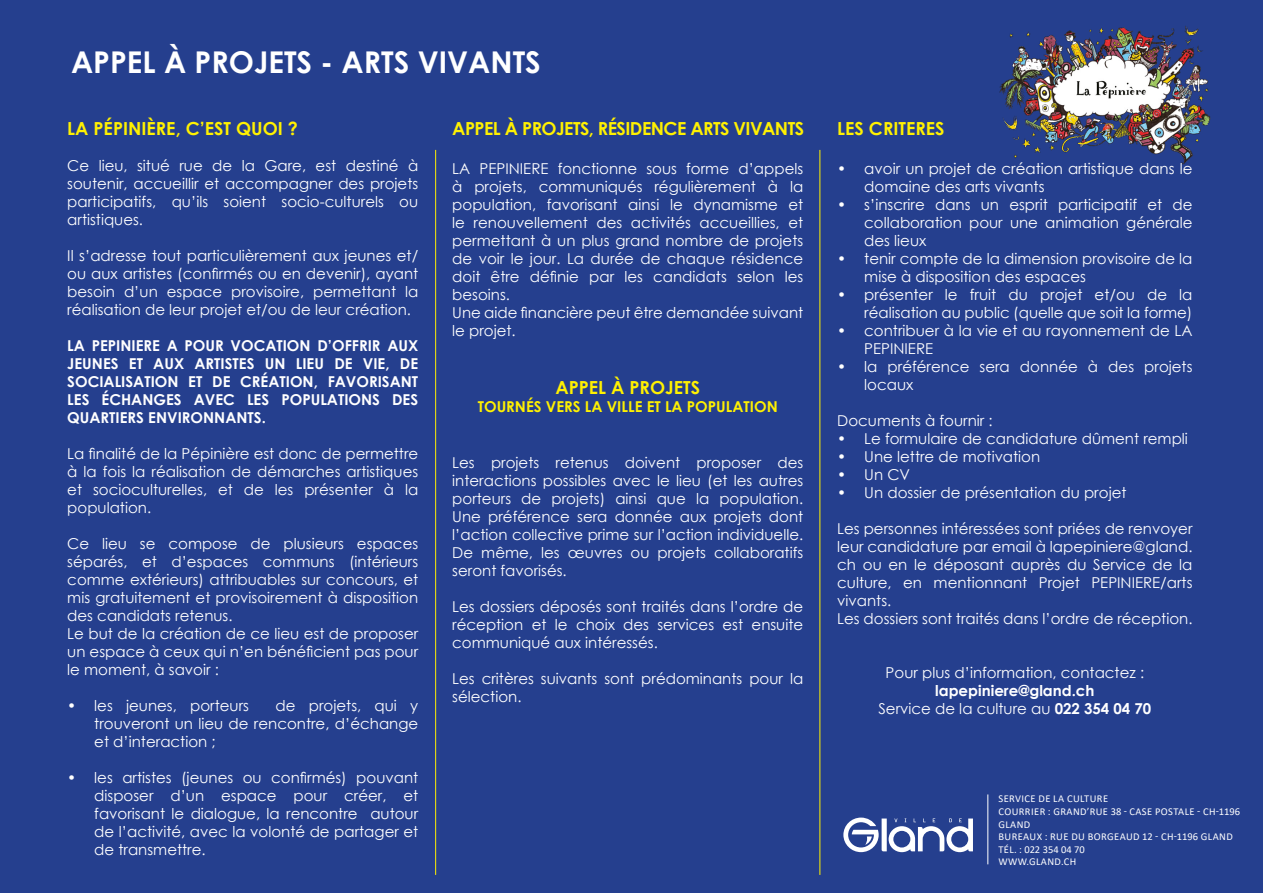
<style>
.page{position:relative;width:1263px;height:893px;background:#253f8e}
.page>*{position:absolute;margin:0;border:0;box-sizing:border-box;transform-origin:0 0}
.Style_de_paragraphe{font:700 30px "Century Gothic";color:#fff}
.Style_de_paragraphe-2{font:700 18px "Century Gothic";color:#fff101}
.Style_de_paragraphe-3{font:700 18px "Century Gothic";letter-spacing:-.03em;color:#fff101}
.t1{font:15px/18px "Century Gothic";color:#fff;text-align:justify}
.t2{font:700 15px/18px "Century Gothic";color:#fff;text-align:justify}
.t3{font:700 15px "Century Gothic";color:#fff101}
.t4{font:10.5px/12.6px "Calibri";letter-spacing:.04em;color:#fff}
.t5{font:10.5px "Calibri";color:#fff}
.s1{font-weight:700}
</style>
<div class="page">
<img style="left:999px;top:26px;width:212px;height:139px">
<svg style="left:843px;top:818px;width:130px;height:34px"></svg>
<hr style="left:435px;top:150px;width:1px;height:725px;background:#fff101">
<hr style="left:819px;top:150px;width:1px;height:725px;background:#fff101">
<hr style="left:987px;top:794px;width:1px;height:70px;background:#fff">
<p class="Style_de_paragraphe" style="left:71px;top:39px;width:471px">APPEL À PROJETS - ARTS VIVANTS</p>
<p class="Style_de_paragraphe-2" style="left:67px;top:114px;width:232px">LA PÉPINIÈRE, C’EST QUOI ?</p>
<p class="t1" style="left:67px;top:156px;width:352px">Ce lieu, situé rue de la Gare, est destiné à soutenir, accueillir et accompagner des projets participatifs, qu’ils soient socio-culturels ou artistiques.</p>
<p class="t1" style="left:67px;top:246px;width:352px">Il s’adresse tout particulièrement aux jeunes et/ ou aux artistes (confirmés ou en devenir), ayant besoin d’un espace provisoire, permettant la réalisation de leur projet et/ou de leur création.</p>
<p class="t2" style="left:67px;top:336px;width:352px">LA PEPINIERE A POUR VOCATION D’OFFRIR AUX JEUNES ET AUX ARTISTES UN LIEU DE VIE, DE SOCIALISATION ET DE CRÉATION, FAVORISANT LES ÉCHANGES AVEC LES POPULATIONS DES QUARTIERS ENVIRONNANTS.</p>
<p class="t1" style="left:67px;top:444px;width:352px">La finalité de la Pépinière est donc de permettre à la fois la réalisation de démarches artistiques et socioculturelles, et de les présenter à la population.</p>
<p class="t1" style="left:67px;top:534px;width:352px">Ce lieu se compose de plusieurs espaces séparés, et d’espaces communs (intérieurs comme extérieurs) attribuables sur concours, et mis gratuitement et provisoirement à disposition des candidats retenus.</p>
<p class="t1" style="left:67px;top:624px;width:352px">Le but de la création de ce lieu est de proposer un espace à ceux qui n’en bénéficient pas pour le moment, à savoir :</p>
<p class="t1" style="left:67px;top:696px;width:183px">• les jeunes, porteurs</p>
<p class="t1" style="left:94px;top:696px;width:325px;text-indent:181px">de projets, qui y trouveront un lieu de rencontre, d’échange et d’interaction ;</p>
<p class="t1" style="left:94px;top:768px;width:325px;text-indent:-27px">• les artistes (jeunes ou confirmés) pouvant disposer d’un espace pour créer, et favorisant le dialogue, la rencontre autour de l’activité, avec la volonté de partager et de transmettre.</p>
<p class="Style_de_paragraphe-3" style="left:452px;top:114px;width:353px">APPEL À PROJETS, RÉSIDENCE ARTS VIVANTS</p>
<p class="t1" style="left:452px;top:160px;width:352px">LA PEPINIERE fonctionne sous forme d’appels à projets, communiqués régulièrement à la population, favorisant ainsi le dynamisme et le renouvellement des activités accueillies, et permettant à un plus grand nombre de projets de voir le jour. La durée de chaque résidence doit être définie par les candidats selon les besoins.</p>
<p class="t1" style="left:452px;top:304px;width:352px">Une aide financière peut être demandée suivant le projet.</p>
<p class="Style_de_paragraphe-2" style="left:555px;top:374px;width:146px">APPEL À PROJETS</p>
<p class="t3" style="left:478px;top:395px;width:301px">TOURNÉS VERS LA VILLE ET LA POPULATION</p>
<p class="t1" style="left:452px;top:453px;width:352px">Les projets retenus doivent proposer des interactions possibles avec le lieu (et les autres porteurs de projets) ainsi que la population.<br>Une préférence sera donnée aux projets dont l’action collective prime sur l’action individuelle.<br>De même, les œuvres ou projets collaboratifs seront favorisés.</p>
<p class="t1" style="left:452px;top:597px;width:352px">Les dossiers déposés sont traités dans l’ordre de réception et le choix des services est ensuite communiqué aux intéressés.</p>
<p class="t1" style="left:452px;top:669px;width:352px">Les critères suivants sont prédominants pour la sélection.</p>
<p class="Style_de_paragraphe-2" style="left:837px;top:114px;width:109px">LES CRITERES</p>
<p class="t1" style="left:864px;top:160px;width:330px;text-indent:-27px">• avoir un projet de création artistique dans le domaine des arts vivants</p>
<p class="t1" style="left:864px;top:196px;width:330px;text-indent:-27px">• s’inscrire dans un esprit participatif et de collaboration pour une animation générale des lieux</p>
<p class="t1" style="left:864px;top:250px;width:330px;text-indent:-27px">• tenir compte de la dimension provisoire de la mise à disposition des espaces</p>
<p class="t1" style="left:837px;top:286px;width:357px;text-align:right">• présenter le fruit du projet et/ou de la réalisation au public (quelle que soit la forme)</p>
<p class="t1" style="left:864px;top:322px;width:330px;text-indent:-27px">• contribuer à la vie et au rayonnement de LA<br>PEPINIERE</p>
<p class="t1" style="left:864px;top:358px;width:330px;text-indent:-27px">• la préférence sera donnée à des projets locaux</p>
<p class="t1" style="left:837px;top:412px;width:157px">Documents à fournir :</p>
<p class="t1" style="left:837px;top:430px;width:352px">• Le formulaire de candidature dûment rempli</p>
<p class="t1" style="left:837px;top:448px;width:204px">• Une lettre de motivation</p>
<p class="t1" style="left:837px;top:466px;width:74px">• Un CV</p>
<p class="t1" style="left:837px;top:484px;width:291px">• Un dossier de présentation du projet</p>
<p class="t1" style="left:837px;top:520px;width:357px">Les personnes intéressées sont priées de renvoyer leur candidature par email à lapepiniere@gland. ch ou en le déposant auprès du Service de la culture, en mentionnant Projet PEPINIERE/arts vivants.</p>
<p class="t1" style="left:837px;top:610px;width:357px">Les dossiers sont traités dans l’ordre de réception.</p>
<p class="t1" style="left:886px;top:664px;width:260px">Pour plus d’information, contactez :</p>
<p class="t2" style="left:935px;top:681px;width:161px">lapepiniere@gland.ch</p>
<p class="t1" style="left:878px;top:700px;width:274px">Service de la culture au <span class="s1">022 354 04 70</span></p>
<p class="t4" style="left:998px;top:792px;width:111px">SERVICE DE LA CULTURE</p>
<p class="t4" style="left:998px;top:805px;width:243px">COURRIER : GRAND’RUE 38 - CASE POSTALE - CH-1196<br>GLAND</p>
<p class="t4" style="left:998px;top:830px;width:236px">BUREAUX : RUE DU BORGEAUD 12 - CH-1196 GLAND</p>
<p class="t5" style="left:998px;top:842px;width:88px">TÉL. : 022 354 04 70</p>
<p class="t4" style="left:998px;top:855px;width:79px">WWW.GLAND.CH</p>
</div>
